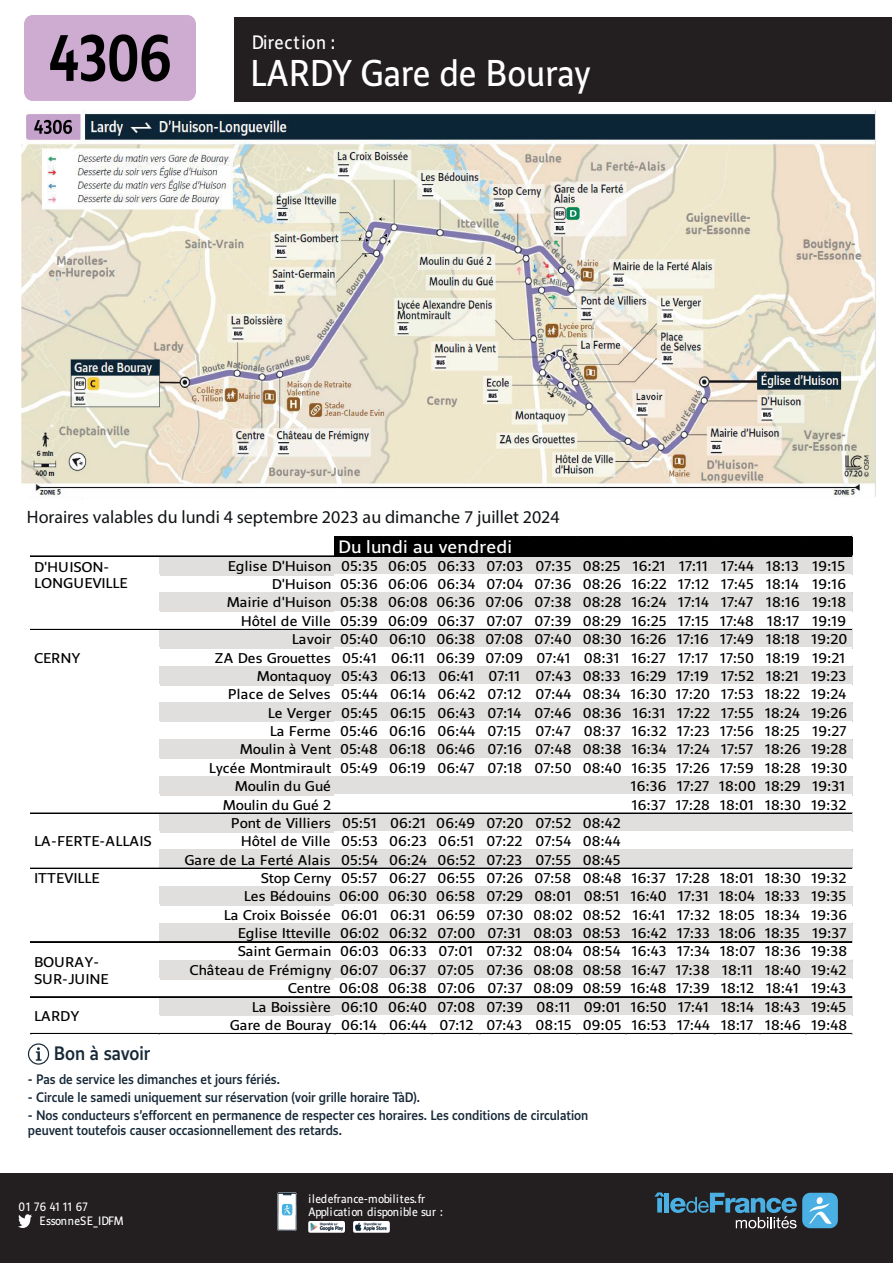
<style>
.page{position:relative;width:893px;height:1263px;background:#fff}
.page>*{position:absolute;margin:0;border:0;box-sizing:border-box;transform-origin:0 0}
.t1{font:34.5px "IDF Voyageur";color:#fff}
.t2{font:18px "Myriad Pro";color:#111416}
.t3{font:18px "IDF Voyageur";letter-spacing:.015em;color:#fff}
.t4{font:500 18px "IDF Voyageur";color:#172938}
.t5{font:16.65px "IDF Voyageur";letter-spacing:.015em;color:#fff;scale:1.15 1}
.t6{font:13.05px/18.3px "IDF Voyageur";letter-spacing:.01em;color:#000001;text-align:right;scale:1.15 1}
.t7{font:13.05px/16.6px "IDF Voyageur";letter-spacing:-.01em;color:#000001;scale:1.15 1}
.t8{font:13.05px/16.6px "IDF Voyageur";letter-spacing:-.015em;color:#000001;scale:1.15 1}
.t9{font:500 12.75px/15.8px "IDF Voyageur";color:#172938}
.t10{font:11.25px/13.5px "IDF Voyageur";letter-spacing:.025em;color:#fff}
</style>
<div class="page">
<div style="left:235px;top:17px;width:657px;height:85px;background:#231f20"></div>
<div style="left:28px;top:1043px;width:21px;height:22px;border:1px solid #1b2b39;border-radius:50%"></div>
<svg style="left:36px;top:1047px;width:6px;height:14px"></svg>
<img style="left:25px;top:16px;width:171px;height:84px">
<img style="left:21px;top:110px;width:854px;height:387px">
<div style="left:334px;top:537px;width:518px;height:20px;background:#000001"></div>
<div style="left:159px;top:556px;width:693px;height:19px;background:#e0dfde"></div>
<div style="left:31px;top:574px;width:129px;height:19px;background:#fff"></div>
<div style="left:334px;top:574px;width:518px;height:19px;background:#fff"></div>
<div style="left:159px;top:593px;width:693px;height:19px;background:#e0dfde"></div>
<div style="left:31px;top:611px;width:129px;height:19px;background:#fff"></div>
<div style="left:334px;top:611px;width:518px;height:19px;background:#fff"></div>
<div style="left:159px;top:629px;width:693px;height:20px;background:#e0dfde"></div>
<div style="left:31px;top:648px;width:129px;height:19px;background:#fff"></div>
<div style="left:334px;top:648px;width:518px;height:19px;background:#fff"></div>
<div style="left:159px;top:666px;width:693px;height:19px;background:#e0dfde"></div>
<div style="left:31px;top:684px;width:129px;height:20px;background:#fff"></div>
<div style="left:334px;top:684px;width:518px;height:20px;background:#fff"></div>
<div style="left:159px;top:703px;width:693px;height:19px;background:#e0dfde"></div>
<div style="left:31px;top:721px;width:129px;height:19px;background:#fff"></div>
<div style="left:334px;top:721px;width:518px;height:19px;background:#fff"></div>
<div style="left:159px;top:739px;width:693px;height:20px;background:#e0dfde"></div>
<div style="left:31px;top:758px;width:129px;height:19px;background:#fff"></div>
<div style="left:334px;top:758px;width:518px;height:19px;background:#fff"></div>
<div style="left:159px;top:776px;width:693px;height:19px;background:#e0dfde"></div>
<div style="left:159px;top:813px;width:693px;height:19px;background:#e0dfde"></div>
<div style="left:31px;top:831px;width:129px;height:20px;background:#fff"></div>
<div style="left:334px;top:831px;width:518px;height:20px;background:#fff"></div>
<div style="left:159px;top:850px;width:693px;height:19px;background:#e0dfde"></div>
<div style="left:159px;top:886px;width:693px;height:20px;background:#e0dfde"></div>
<div style="left:31px;top:905px;width:129px;height:19px;background:#fff"></div>
<div style="left:334px;top:905px;width:518px;height:19px;background:#fff"></div>
<div style="left:159px;top:923px;width:693px;height:19px;background:#e0dfde"></div>
<div style="left:159px;top:960px;width:693px;height:19px;background:#e0dfde"></div>
<div style="left:31px;top:978px;width:129px;height:19px;background:#fff"></div>
<div style="left:334px;top:978px;width:518px;height:19px;background:#fff"></div>
<div style="left:159px;top:997px;width:693px;height:19px;background:#e0dfde"></div>
<div style="left:31px;top:1015px;width:129px;height:19px;background:#fff"></div>
<div style="left:334px;top:1015px;width:518px;height:19px;background:#fff"></div>
<hr style="left:30px;top:556px;width:822px;height:1px;background:#000001">
<hr style="left:30px;top:629px;width:822px;height:1px;background:#000001">
<hr style="left:30px;top:813px;width:822px;height:1px;background:#000001">
<hr style="left:30px;top:868px;width:822px;height:1px;background:#000001">
<hr style="left:30px;top:941px;width:822px;height:1px;background:#000001">
<hr style="left:30px;top:996px;width:822px;height:1px;background:#000001">
<hr style="left:30px;top:997px;width:822px;height:1px;background:#000001">
<hr style="left:30px;top:1033px;width:822px;height:1px;background:#000001">
<div style="left:0;top:1174px;width:892px;height:89px;background:#231f20"></div>
<svg style="left:18px;top:1215px;width:13px;height:13px"></svg>
<img style="left:277px;top:1193px;width:19px;height:38px">
<img style="left:309px;top:1222px;width:36px;height:10px">
<img style="left:354px;top:1222px;width:36px;height:10px">
<svg style="left:654px;top:1192px;width:184px;height:36px"></svg>
<h2 class="t3" style="left:252px;top:30px;width:85px">Direction :</h2>
<h1 class="t1" style="left:250px;top:50px;width:342px">LARDY Gare de Bouray</h1>
<h2 class="t2" style="left:27px;top:506px;width:534px">Horaires valables du lundi 4 septembre 2023 au dimanche 7 juillet 2024</h2>
<p class="t6" style="left:227px;top:556px;width:541px">Eglise D'Huison 05:35 06:05 06:33 07:03 07:35 08:25 16:21 17:11 17:44 18:13 19:15<br>D'Huison 05:36 06:06 06:34 07:04 07:36 08:26 16:22 17:12 17:45 18:14 19:16<br>Mairie d'Huison 05:38 06:08 06:36 07:06 07:38 08:28 16:24 17:14 17:47 18:16 19:18<br>Hôtel de Ville 05:39 06:09 06:37 07:07 07:39 08:29 16:25 17:15 17:48 18:17 19:19<br>Lavoir 05:40 06:10 06:38 07:08 07:40 08:30 16:26 17:16 17:49 18:18 19:20</p>
<p class="t6" style="left:34px;top:648px;width:42px">CERNY</p>
<p class="t6" style="left:215px;top:648px;width:550px">ZA Des Grouettes 05:41 06:11 06:39 07:09 07:41 08:31 16:27 17:17 17:50 18:19 19:21</p>
<p class="t6" style="left:257px;top:666px;width:514px">Montaquoy 05:43 06:13 06:41 07:11 07:43 08:33 16:29 17:19 17:52 18:21 19:23</p>
<p class="t6" style="left:228px;top:685px;width:539px">Place de Selves 05:44 06:14 06:42 07:12 07:44 08:34 16:30 17:20 17:53 18:22 19:24</p>
<p class="t6" style="left:268px;top:703px;width:505px">Le Verger 05:45 06:15 06:43 07:14 07:46 08:36 16:31 17:22 17:55 18:24 19:26</p>
<p class="t6" style="left:270px;top:722px;width:503px">La Ferme 05:46 06:16 06:44 07:15 07:47 08:37 16:32 17:23 17:56 18:25 19:27</p>
<p class="t6" style="left:240px;top:740px;width:530px">Moulin à Vent 05:48 06:18 06:46 07:16 07:48 08:38 16:34 17:24 17:57 18:26 19:28</p>
<p class="t6" style="left:209px;top:758px;width:557px">Lycée Montmirault 05:49 06:19 06:47 07:18 07:50 08:40 16:35 17:26 17:59 18:28 19:30</p>
<p class="t7" style="left:235px;top:778px;width:85px">Moulin du Gué</p>
<p class="t6" style="left:631px;top:777px;width:188px">16:36 17:27 18:00 18:29 19:31</p>
<p class="t7" style="left:223px;top:796px;width:96px">Moulin du Gué 2</p>
<p class="t6" style="left:632px;top:795px;width:188px">16:37 17:28 18:01 18:30 19:32</p>
<p class="t6" style="left:231px;top:813px;width:341px">Pont de Villiers 05:51 06:21 06:49 07:20 07:52 08:42</p>
<p class="t7" style="left:34px;top:833px;width:104px">LA-FERTE-ALLAIS</p>
<p class="t6" style="left:185px;top:832px;width:381px">Hôtel de Ville 05:53 06:23 06:51 07:22 07:54 08:44<br>Gare de La Ferté Alais 05:54 06:24 06:52 07:23 07:55 08:45</p>
<p class="t8" style="left:34px;top:869px;width:59px">ITTEVILLE</p>
<p class="t6" style="left:190px;top:868px;width:573px">Stop Cerny 05:57 06:27 06:55 07:26 07:58 08:48 16:37 17:28 18:01 18:30 19:32<br>Les Bédouins 06:00 06:30 06:58 07:29 08:01 08:51 16:40 17:31 18:04 18:33 19:35<br>La Croix Boissée 06:01 06:31 06:59 07:30 08:02 08:52 16:41 17:32 18:05 18:34 19:36<br>Eglise Itteville 06:02 06:32 07:00 07:31 08:03 08:53 16:42 17:33 18:06 18:35 19:37<br>Saint Germain 06:03 06:33 07:01 07:32 08:04 08:54 16:43 17:34 18:07 18:36 19:38<br>Château de Frémigny 06:07 06:37 07:05 07:36 08:08 08:58 16:47 17:38 18:11 18:40 19:42<br>Centre 06:08 06:38 07:06 07:37 08:09 08:59 16:48 17:39 18:12 18:41 19:43<br>La Boissière 06:10 06:40 07:08 07:39 08:11 09:01 16:50 17:41 18:14 18:43 19:45<br>Gare de Bouray 06:14 06:44 07:12 07:43 08:15 09:05 16:53 17:44 18:17 18:46 19:48</p>
<p class="t5" style="left:338px;top:536px;width:153px">Du lundi au vendredi</p>
<p class="t8" style="left:34px;top:558px;width:83px">D'HUISON-<br>LONGUEVILLE</p>
<p class="t7" style="left:34px;top:953px;width:66px">BOURAY-<br>SUR-JUINE</p>
<p class="t6" style="left:34px;top:1007px;width:41px">LARDY</p>
<h2 class="t4" style="left:54px;top:1041px;width:98px">Bon à savoir</h2>
<p class="t9" style="left:28px;top:1071px;width:254px">- Pas de service les dimanches et jours fériés.</p>
<p class="t9" style="left:28px;top:1089px;width:394px">- Circule le samedi uniquement sur réservation (voir grille horaire TàD).</p>
<p class="t9" style="left:28px;top:1107px;width:562px">- Nos conducteurs s’efforcent en permanence de respecter ces horaires. Les conditions de circulation peuvent toutefois causer occasionnellement des retards.</p>
<p class="t10" style="left:40px;top:1200px;width:86px;text-indent:-21px">01 76 41 11 67<br>EssonneSE_IDFM</p>
<p class="t10" style="left:309px;top:1191px;width:136px">iledefrance-mobilites.fr<br>Application disponible sur :</p>
<p class="t10" style="left:17px;top:1218px;width:71px">01 76 41 11 67</p>
</div>
